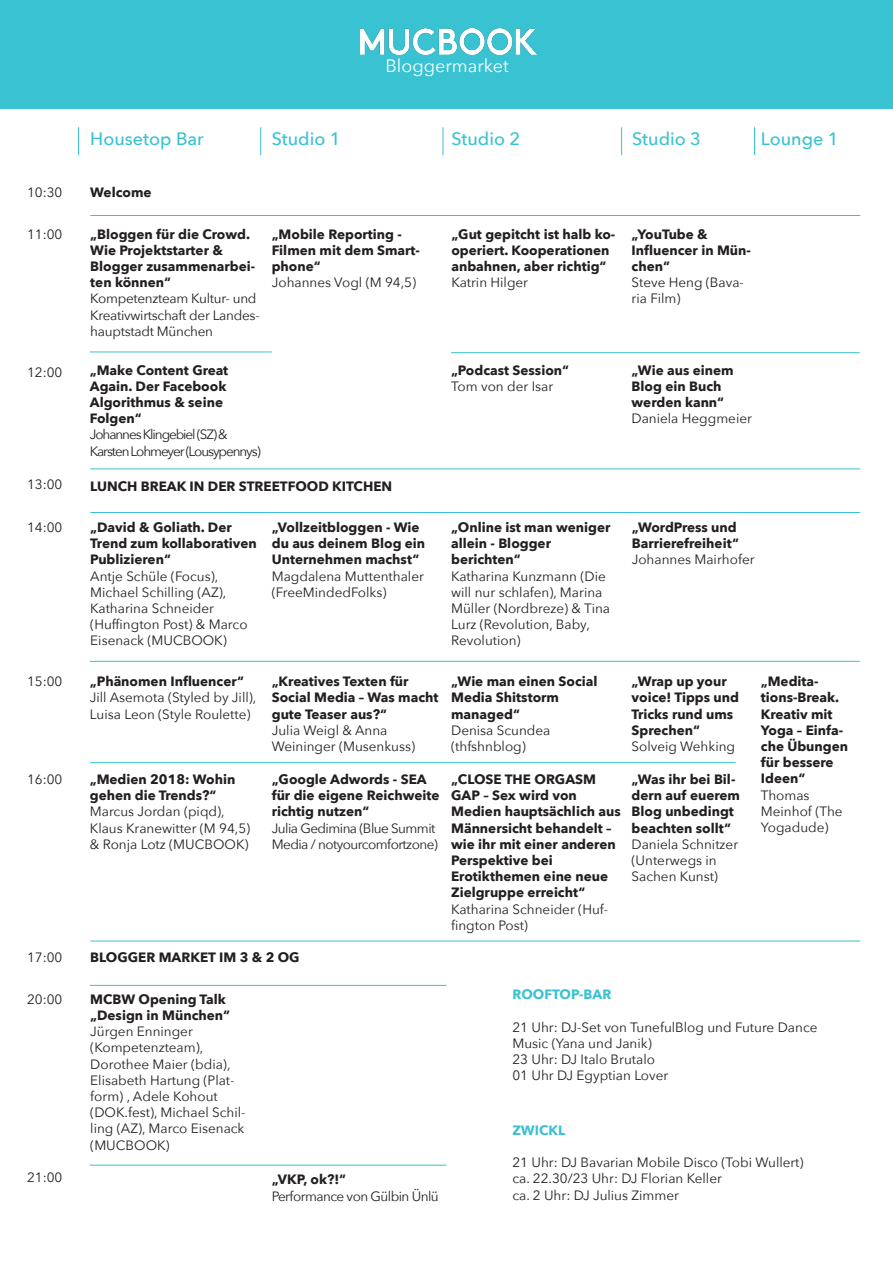
<style>
.page{position:relative;width:893px;height:1263px;background:#fff}
.page>*{position:absolute;margin:0;border:0;box-sizing:border-box;transform-origin:0 0}
.t1{font:500 18px "Avenir Next";color:#39c2d2}
.t2{font:18px "Avenir Next";color:#fff}
.t3{font:700 13.5px/16.2px "Avenir Next";color:#231f20}
.t4{font:13.5px/16.2px "Avenir Next";color:#231f20}
.t5{font:13.5px/16.2px "Avenir Next";letter-spacing:-.04em;color:#231f20}
.t6{font:13.5px/16.2px "Avenir Next";letter-spacing:-.02em;color:#231f20}
.t7{font:13.5px "Avenir Next";letter-spacing:-.08em;color:#231f20}
.t8{font:700 13.5px "Avenir Next";color:#39c2d2}
.s1{font-weight:400}
</style>
<div class="page">
<div style="left:0;top:0;width:893px;height:108px;background:#39c2d2"></div>
<img style="left:361px;top:29px;width:175px;height:25px">
<hr style="left:90px;top:215px;width:770px;height:1px;background:#39c2d2">
<hr style="left:90px;top:352px;width:182px;height:1px;background:#39c2d2">
<hr style="left:90px;top:468px;width:770px;height:1px;background:#39c2d2">
<hr style="left:90px;top:512px;width:770px;height:1px;background:#39c2d2">
<hr style="left:90px;top:661px;width:770px;height:1px;background:#39c2d2">
<hr style="left:90px;top:762px;width:646px;height:1px;background:#39c2d2">
<hr style="left:90px;top:941px;width:770px;height:1px;background:#39c2d2">
<hr style="left:90px;top:985px;width:356px;height:1px;background:#39c2d2">
<hr style="left:90px;top:1165px;width:356px;height:1px;background:#39c2d2">
<hr style="left:451px;top:352px;width:409px;height:1px;background:#39c2d2">
<svg style="left:260px;top:127px;width:1px;height:28px"></svg>
<svg style="left:443px;top:127px;width:1px;height:28px"></svg>
<svg style="left:621px;top:127px;width:1px;height:28px"></svg>
<svg style="left:754px;top:127px;width:1px;height:28px"></svg>
<svg style="left:78px;top:127px;width:1px;height:28px"></svg>
<p class="t2" style="left:385px;top:51px;width:125px">Bloggermarket</p>
<p class="t4" style="left:27px;top:184px;width:37px">10:30</p>
<p class="t4" style="left:27px;top:225px;width:37px">11:00</p>
<p class="t4" style="left:27px;top:364px;width:37px">12:00</p>
<p class="t4" style="left:27px;top:476px;width:37px">13:00</p>
<p class="t4" style="left:27px;top:519px;width:37px">14:00</p>
<p class="t1" style="left:90px;top:124px;width:115px">Housetop Bar</p>
<p class="t1" style="left:272px;top:124px;width:70px">Studio 1</p>
<p class="t1" style="left:451px;top:124px;width:70px">Studio 2</p>
<p class="t1" style="left:632px;top:124px;width:70px">Studio 3</p>
<p class="t3" style="left:90px;top:184px;width:63px">Welcome</p>
<p class="t3" style="left:90px;top:226px;width:161px">„Bloggen für die Crowd.<br>Wie Projektstarter &amp;</p>
<p class="t3" style="left:90px;top:258px;width:166px">Blogger zusammenarbei&shy;ten können“</p>
<p class="t6" style="left:90px;top:290px;width:171px">Kompetenzteam Kultur- und<br>Kreativwirtschaft der Landes&shy;hauptstadt München</p>
<p class="t3" style="left:90px;top:362px;width:140px">„Make Content Great<br>Again. Der Facebook<br>Algorithmus &amp; seine<br>Folgen“</p>
<p class="t7" style="left:90px;top:423px;width:139px">Johannes Klingebiel (SZ) &amp;</p>
<p class="t7" style="left:90px;top:440px;width:172px">Karsten Lohmeyer (Lousypennys)</p>
<p class="t3" style="left:90px;top:477px;width:303px">LUNCH BREAK IN DER STREETFOOD KITCHEN</p>
<p class="t3" style="left:272px;top:226px;width:150px">„Mobile Reporting -<br>Filmen mit dem Smart&shy;phone“</p>
<p class="t4" style="left:272px;top:274px;width:146px">Johannes Vogl (M 94,5)</p>
<p class="t3" style="left:451px;top:226px;width:165px">„Gut gepitcht ist halb ko&shy;operiert. Kooperationen anbahnen, aber richtig“<br><span class="s1">Katrin Hilger</span></p>
<p class="t3" style="left:631px;top:226px;width:121px">„YouTube &amp;<br>Influencer in Mün&shy;chen“</p>
<p class="t4" style="left:631px;top:274px;width:114px">Steve Heng (Bava&shy;ria Film)</p>
<p class="t3" style="left:451px;top:362px;width:119px">„Podcast Session“</p>
<p class="t4" style="left:451px;top:377px;width:104px">Tom von der Isar</p>
<p class="t3" style="left:631px;top:362px;width:104px">„Wie aus einem<br>Blog ein Buch werden kann“</p>
<p class="t4" style="left:631px;top:410px;width:122px">Daniela Heggmeier</p>
<p class="t1" style="left:761px;top:124px;width:79px">Lounge 1</p>
<p class="t3" style="left:90px;top:519px;width:168px">„David &amp; Goliath. Der<br>Trend zum kollaborativen<br>Publizieren“</p>
<p class="t4" style="left:90px;top:567px;width:130px">Antje Schüle (Focus),</p>
<p class="t4" style="left:90px;top:583px;width:137px">Michael Schilling (AZ),</p>
<p class="t4" style="left:90px;top:600px;width:159px">Katharina Schneider (Huffington Post) &amp; Marco<br>Eisenack (MUCBOOK)</p>
<p class="t3" style="left:272px;top:519px;width:155px">„Vollzeitbloggen - Wie du aus deinem Blog ein<br>Unternehmen machst“</p>
<p class="t4" style="left:272px;top:567px;width:154px">Magdalena Muttenthaler (FreeMindedFolks)</p>
<p class="t3" style="left:451px;top:519px;width:161px">„Online ist man weniger allein - Blogger</p>
<p class="t3" style="left:451px;top:551px;width:71px">berichten“</p>
<p class="t4" style="left:451px;top:567px;width:160px">Katharina Kunzmann (Die will nur schlafen), Marina<br>Müller (Nordbreze) &amp; Tina<br>Lurz (Revolution, Baby,<br>Revolution)</p>
<p class="t3" style="left:632px;top:519px;width:109px">„WordPress und<br>Barrierefreiheit“</p>
<p class="t4" style="left:632px;top:551px;width:124px">Johannes Mairhofer</p>
<p class="t4" style="left:27px;top:673px;width:37px">15:00</p>
<p class="t4" style="left:27px;top:770px;width:37px">16:00</p>
<p class="t3" style="left:90px;top:673px;width:156px">„Phänomen Influencer“</p>
<p class="t4" style="left:90px;top:689px;width:168px">Jill Asemota (Styled by Jill),<br>Luisa Leon (Style Roulette)</p>
<p class="t3" style="left:90px;top:771px;width:147px">„Medien 2018: Wohin</p>
<p class="t3" style="left:90px;top:787px;width:128px">gehen die Trends?“</p>
<p class="t4" style="left:90px;top:803px;width:136px">Marcus Jordan (piqd),</p>
<p class="t4" style="left:90px;top:819px;width:162px">Klaus Kranewitter (M 94,5) &amp; Ronja Lotz (MUCBOOK)</p>
<p class="t3" style="left:272px;top:673px;width:168px">„Kreatives Texten für<br>Social Media – Was macht gute Teaser aus?“</p>
<p class="t4" style="left:272px;top:721px;width:117px">Julia Weigl &amp; Anna</p>
<p class="t4" style="left:272px;top:737px;width:145px">Weininger (Musenkuss)</p>
<p class="t3" style="left:272px;top:771px;width:169px">„Google Adwords - SEA für die eigene Reichweite richtig nutzen“</p>
<p class="t5" style="left:272px;top:819px;width:168px">Julia Gedimina (Blue Summit<br>Media / notyourcomfortzone)</p>
<p class="t3" style="left:451px;top:673px;width:148px">„Wie man einen Social</p>
<p class="t3" style="left:451px;top:689px;width:109px">Media Shitstorm</p>
<p class="t3" style="left:451px;top:705px;width:70px">managed“</p>
<p class="t4" style="left:451px;top:721px;width:101px">Denisa Scundea (thfshnblog)</p>
<p class="t3" style="left:451px;top:771px;width:146px">„CLOSE THE ORGASM<br>GAP – Sex wird von</p>
<p class="t3" style="left:451px;top:803px;width:171px">Medien hauptsächlich aus<br>Männersicht behandelt – wie ihr mit einer anderen<br>Perspektive bei</p>
<p class="t3" style="left:451px;top:868px;width:158px">Erotikthemen eine neue<br>Zielgruppe erreicht“</p>
<p class="t4" style="left:451px;top:900px;width:159px">Katharina Schneider (Huf&shy;fington Post)</p>
<p class="t3" style="left:631px;top:673px;width:109px">„Wrap up your voice! Tipps und<br>Tricks rund ums<br>Sprechen“</p>
<p class="t4" style="left:631px;top:737px;width:105px">Solveig Wehking</p>
<p class="t3" style="left:631px;top:771px;width:110px">„Was ihr bei Bil&shy;dern auf euerem<br>Blog unbedingt beachten sollt“<br><span class="s1">Daniela Schnitzer (Unterwegs in<br>Sachen Kunst)</span></p>
<p class="t3" style="left:761px;top:673px;width:89px">„Medita&shy;tions-Break.<br>Kreativ mit<br>Yoga – Einfa&shy;che Übungen für bessere<br>Ideen“</p>
<p class="t4" style="left:761px;top:786px;width:83px">Thomas<br>Meinhof (The<br>Yogadude)</p>
<p class="t4" style="left:27px;top:949px;width:37px">17:00</p>
<p class="t4" style="left:27px;top:990px;width:37px">20:00</p>
<p class="t4" style="left:27px;top:1169px;width:37px">21:00</p>
<p class="t3" style="left:90px;top:949px;width:211px">BLOGGER MARKET IM 3 &amp; 2 OG</p>
<p class="t3" style="left:90px;top:991px;width:137px">MCBW Opening Talk</p>
<p class="t3" style="left:90px;top:1007px;width:141px">„Design in München“</p>
<p class="t4" style="left:90px;top:1023px;width:104px">Jürgen Enninger</p>
<p class="t4" style="left:90px;top:1039px;width:115px">(Kompetenzteam),</p>
<p class="t4" style="left:90px;top:1055px;width:142px">Dorothee Maier (bdia),</p>
<p class="t4" style="left:90px;top:1071px;width:146px">Elisabeth Hartung (Plat&shy;form) , Adele Kohout</p>
<p class="t4" style="left:90px;top:1104px;width:157px;text-align:justify">(DOK.fest), Michael Schil&shy;ling (AZ), Marco Eisenack (MUCBOOK)</p>
<p class="t3" style="left:272px;top:1171px;width:76px">„VKP, ok?!“</p>
<p class="t5" style="left:272px;top:1187px;width:168px">Performance von Gülbin Ünlü</p>
<p class="t8" style="left:512px;top:983px;width:100px">ROOFTOP-BAR</p>
<p class="t4" style="left:512px;top:1018px;width:307px">21 Uhr: DJ-Set von TunefulBlog und Future Dance<br>Music (Yana und Janik)</p>
<p class="t4" style="left:512px;top:1051px;width:144px">23 Uhr: DJ Italo Brutalo</p>
<p class="t4" style="left:512px;top:1067px;width:157px">01 Uhr DJ Egyptian Lover</p>
<p class="t8" style="left:512px;top:1118px;width:54px">ZWICKL</p>
<p class="t4" style="left:512px;top:1154px;width:293px">21 Uhr: DJ Bavarian Mobile Disco (Tobi Wullert)</p>
<p class="t4" style="left:512px;top:1170px;width:211px">ca. 22.30/23 Uhr: DJ Florian Keller</p>
<p class="t4" style="left:512px;top:1186px;width:168px">ca. 2 Uhr: DJ Julius Zimmer</p>
</div>
